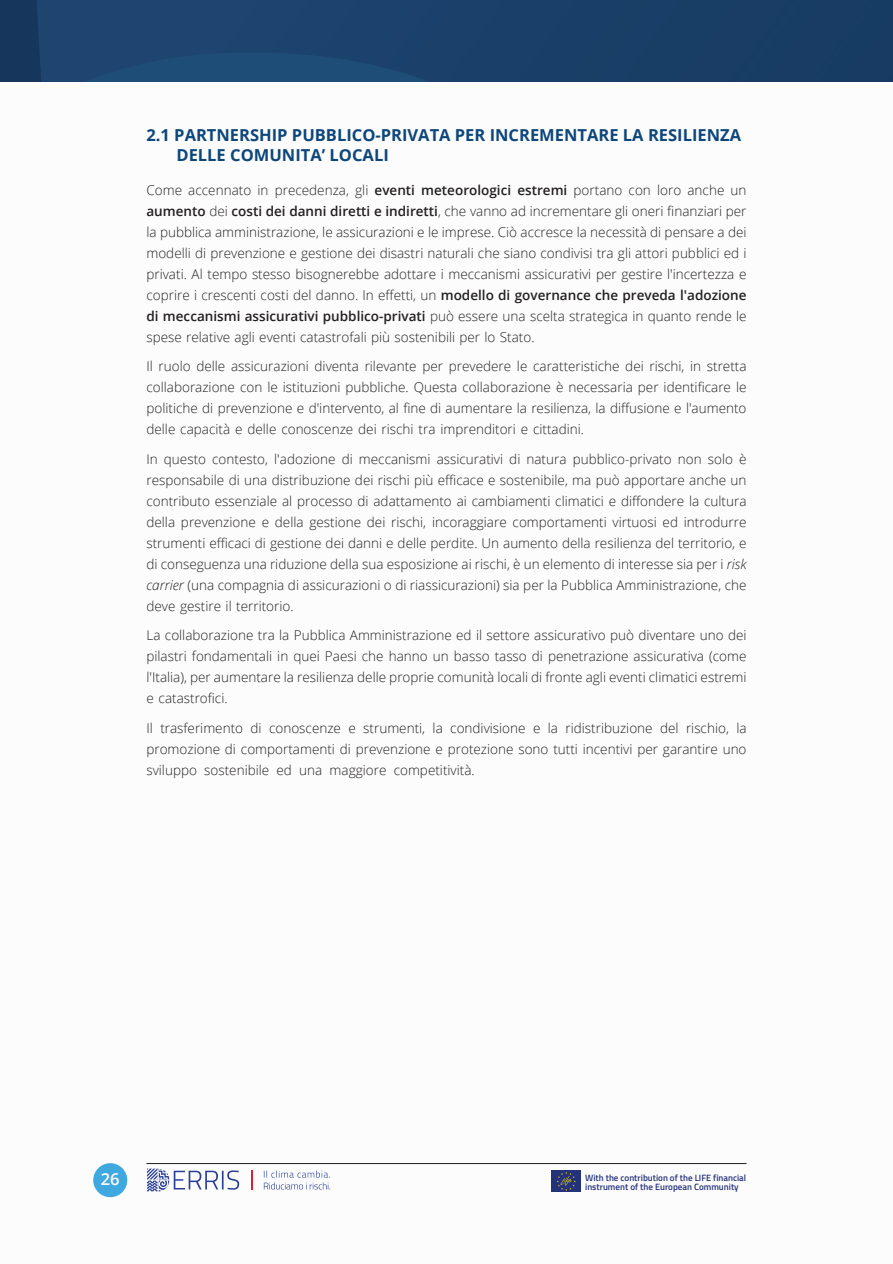
<style>
.page{position:relative;width:893px;height:1264px;background:#fff}
.page>*{position:absolute;margin:0;border:0;box-sizing:border-box;transform-origin:0 0}
.t1{font:700 16.5px/20.2px "Open Sans";color:#0d467b}
.t2{font:600 16.5px "Open Sans";color:#fff}
.t3{font:300 13.5px/21px "Open Sans";color:#231f20;text-align:justify}
.t4{font:600 9.15px/8.6px "Titillium Web";color:#243279}
.s1{font-weight:600}
.s2{font-style:italic}
</style>
<div class="page">
<div style="left:0;top:0;width:892px;height:81px;background:#183c64"></div>
<svg style="left:42px;top:0;width:638px;height:81px;fill:#1b426d"></svg>
<hr style="left:146px;top:1162px;width:600px;height:1px;background:#231f20">
<div style="left:93px;top:1162px;width:34px;height:34px;background:#3fa8de;border-radius:50%"></div>
<div style="left:551px;top:1170px;width:29px;height:21px;background:#243279"></div>
<svg style="left:557px;top:1172px;width:18px;height:18px"></svg>
<svg style="left:264px;top:1170px;width:66px;height:19px"></svg>
<svg style="left:251px;top:1170px;width:1px;height:19px"></svg>
<svg style="left:147px;top:1168px;width:92px;height:23px"></svg>
<p class="t1" style="left:176px;top:125px;width:566px;text-indent:-30px">2.1 PARTNERSHIP PUBBLICO-PRIVATA PER INCREMENTARE LA RESILIENZA<br>DELLE COMUNITA’ LOCALI</p>
<p class="t3" style="left:146px;top:179px;width:601px">Come accennato in precedenza, gli <span class="s1">eventi meteorologici estremi</span> portano con loro anche un <span class="s1">aumento</span> dei <span class="s1">costi dei danni diretti e indiretti</span>, che vanno ad incrementare gli oneri finanziari per la pubblica amministrazione, le assicurazioni e le imprese. Ciò accresce la necessità di pensare a dei modelli di prevenzione e gestione dei disastri naturali che siano condivisi tra gli attori pubblici ed i privati. Al tempo stesso bisognerebbe adottare i meccanismi assicurativi per gestire l'incertezza e coprire i crescenti costi del danno. In effetti, un <span class="s1">modello di governance che preveda l'adozione di meccanismi assicurativi pubblico-privati</span> può essere una scelta strategica in quanto rende le spese relative agli eventi catastrofali più sostenibili per lo Stato.</p>
<p class="t3" style="left:146px;top:355px;width:601px">Il ruolo delle assicurazioni diventa rilevante per prevedere le caratteristiche dei rischi, in stretta collaborazione con le istituzioni pubbliche. Questa collaborazione è necessaria per identificare le politiche di prevenzione e d'intervento, al fine di aumentare la resilienza, la diffusione e l'aumento delle capacità e delle conoscenze dei rischi tra imprenditori e cittadini.</p>
<p class="t3" style="left:146px;top:447px;width:601px">In questo contesto, l'adozione di meccanismi assicurativi di natura pubblico-privato non solo è responsabile di una distribuzione dei rischi più efficace e sostenibile, ma può apportare anche un contributo essenziale al processo di adattamento ai cambiamenti climatici e diffondere la cultura della prevenzione e della gestione dei rischi, incoraggiare comportamenti virtuosi ed introdurre strumenti efficaci di gestione dei danni e delle perdite. Un aumento della resilienza del territorio, e di conseguenza una riduzione della sua esposizione ai rischi, è un elemento di interesse sia per i <span class="s2">risk carrier</span> (una compagnia di assicurazioni o di riassicurazioni) sia per la Pubblica Amministrazione, che deve gestire il territorio.</p>
<p class="t3" style="left:146px;top:624px;width:601px">La collaborazione tra la Pubblica Amministrazione ed il settore assicurativo può diventare uno dei pilastri fondamentali in quei Paesi che hanno un basso tasso di penetrazione assicurativa (come l'Italia), per aumentare la resilienza delle proprie comunità locali di fronte agli eventi climatici estremi e catastrofici.</p>
<p class="t3" style="left:146px;top:716px;width:601px">Il trasferimento di conoscenze e strumenti, la condivisione e la ridistribuzione del rischio, la promozione di comportamenti di prevenzione e protezione sono tutti incentivi per garantire uno sviluppo sostenibile ed una maggiore competitività.</p>
<p class="t2" style="left:101px;top:1167px;width:20px">26</p>
<p class="t4" style="left:585px;top:1172px;width:162px">With the contribution of the LIFE financial instrument of the European Community</p>
</div>
